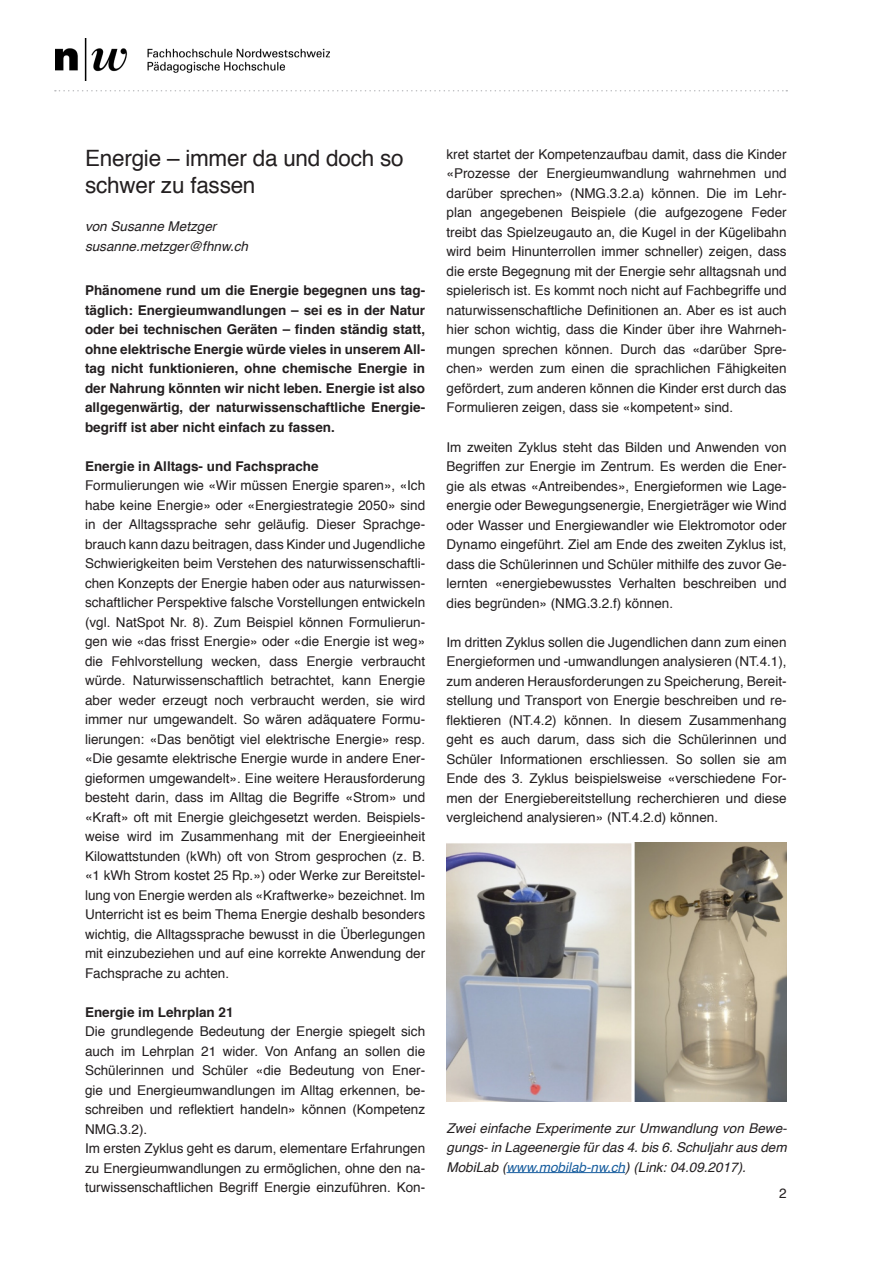
<style>
.page{position:relative;width:893px;height:1263px;background:#fff}
.page>*{position:absolute;margin:0;border:0;box-sizing:border-box;transform-origin:0 0}
.Kapitel{font:22.5px/27px "Helvetica";letter-spacing:-.01em;color:#231f20}
.t1{font:13.5px/19.5px "Helvetica";color:#231f20;text-align:justify}
.t2{font:700 13.5px/19.5px "Helvetica";color:#231f20;text-align:justify}
.Kapitel-2{font:italic 13.5px/19.5px "Helvetica";color:#231f20;text-align:justify}
.s1{color:#175d9e}
</style>
<div class="page">
<hr style="left:506px;top:1172px;width:119px;height:1px;background:#175d9e">
<svg style="left:55px;top:90px;width:732px;height:1px"></svg>
<img style="left:55px;top:38px;width:275px;height:43px">
<img style="left:446px;top:843px;width:341px;height:258px">
<p class="Kapitel" style="left:85px;top:145px;width:320px">Energie – immer da und doch so schwer zu fassen</p>
<p class="Kapitel-2" style="left:85px;top:217px;width:133px">von Susanne Metzger</p>
<p class="Kapitel-2" style="left:85px;top:237px;width:165px">susanne.metzger@fhnw.ch</p>
<p class="t2" style="left:85px;top:281px;width:342px">Phänomene rund um die Energie begegnen uns tag&shy;täglich: Energieumwandlungen – sei es in der Natur oder bei technischen Geräten – finden ständig statt, ohne elektrische Energie würde vieles in unserem All&shy;tag nicht funktionieren, ohne chemische Energie in der Nahrung könnten wir nicht leben. Energie ist also allgegenwärtig, der naturwissenschaftliche Energie&shy;begriff ist aber nicht einfach zu fassen.</p>
<p class="t2" style="left:85px;top:456px;width:235px">Energie in Alltags- und Fachsprache</p>
<p class="t1" style="left:85px;top:476px;width:342px">Formulierungen wie «Wir müssen Energie sparen», «Ich habe keine Energie» oder «Energiestrategie 2050» sind in der Alltagssprache sehr geläufig. Dieser Sprachge&shy;brauch kann dazu beitragen, dass Kinder und Jugendliche Schwierigkeiten beim Verstehen des naturwissenschaftli&shy;chen Konzepts der Energie haben oder aus naturwissen&shy;schaftlicher Perspektive falsche Vorstellungen entwickeln (vgl. NatSpot Nr. 8). Zum Beispiel können Formulierun&shy;gen wie «das frisst Energie» oder «die Energie ist weg» die Fehlvorstellung wecken, dass Energie verbraucht würde. Naturwissenschaftlich betrachtet, kann Energie aber weder erzeugt noch verbraucht werden, sie wird immer nur umgewandelt. So wären adäquatere Formu&shy;lierungen: «Das benötigt viel elektrische Energie» resp. «Die gesamte elektrische Energie wurde in andere Ener&shy;gieformen umgewandelt». Eine weitere Herausforderung besteht darin, dass im Alltag die Begriffe «Strom» und «Kraft» oft mit Energie gleichgesetzt werden. Beispiels&shy;weise wird im Zusammenhang mit der Energieeinheit Kilowattstunden (kWh) oft von Strom gesprochen (z. B. «1 kWh Strom kostet 25 Rp.») oder Werke zur Bereitstel&shy;lung von Energie werden als «Kraftwerke» bezeichnet. Im Unterricht ist es beim Thema Energie deshalb besonders wichtig, die Alltagssprache bewusst in die Überlegungen mit einzubeziehen und auf eine korrekte Anwendung der Fachsprache zu achten.</p>
<p class="t2" style="left:85px;top:1002px;width:150px">Energie im Lehrplan 21</p>
<p class="t1" style="left:85px;top:1022px;width:342px">Die grundlegende Bedeutung der Energie spiegelt sich auch im Lehrplan 21 wider. Von Anfang an sollen die Schülerinnen und Schüler «die Bedeutung von Ener&shy;gie und Energieumwandlungen im Alltag erkennen, be&shy;schreiben und reflektiert handeln» können (Kompetenz NMG.3.2).</p>
<p class="t1" style="left:85px;top:1139px;width:342px">Im ersten Zyklus geht es darum, elementare Erfahrungen zu Energieumwandlungen zu ermöglichen, ohne den na&shy;turwissenschaftlichen Begriff Energie einzuführen. Kon-</p>
<p class="t1" style="left:446px;top:145px;width:342px">kret startet der Kompetenzaufbau damit, dass die Kinder «Prozesse der Energieumwandlung wahrnehmen und darüber sprechen» (NMG.3.2.a) können. Die im Lehr&shy;plan angegebenen Beispiele (die aufgezogene Feder treibt das Spielzeugauto an, die Kugel in der Kügelibahn wird beim Hinunterrollen immer schneller) zeigen, dass die erste Begegnung mit der Energie sehr alltagsnah und spielerisch ist. Es kommt noch nicht auf Fachbegriffe und naturwissenschaftliche Definitionen an. Aber es ist auch hier schon wichtig, dass die Kinder über ihre Wahrneh&shy;mungen sprechen können. Durch das «darüber Spre&shy;chen» werden zum einen die sprachlichen Fähigkeiten gefördert, zum anderen können die Kinder erst durch das Formulieren zeigen, dass sie «kompetent» sind.</p>
<p class="t1" style="left:446px;top:437px;width:342px">Im zweiten Zyklus steht das Bilden und Anwenden von Begriffen zur Energie im Zentrum. Es werden die Ener&shy;gie als etwas «Antreibendes», Energieformen wie Lage&shy;energie oder Bewegungsenergie, Energieträger wie Wind oder Wasser und Energiewandler wie Elektromotor oder Dynamo eingeführt. Ziel am Ende des zweiten Zyklus ist, dass die Schülerinnen und Schüler mithilfe des zuvor Ge&shy;lernten «energiebewusstes Verhalten beschreiben und dies begründen» (NMG.3.2.f) können.</p>
<p class="t1" style="left:446px;top:632px;width:342px">Im dritten Zyklus sollen die Jugendlichen dann zum einen Energieformen und -umwandlungen analysieren (NT.4.1), zum anderen Herausforderungen zu Speicherung, Bereit&shy;stellung und Transport von Energie beschreiben und re&shy;flektieren (NT.4.2) können. In diesem Zusammenhang geht es auch darum, dass sich die Schülerinnen und Schüler Informationen erschliessen. So sollen sie am Ende des 3. Zyklus beispielsweise «verschiedene For&shy;men der Energiebereitstellung recherchieren und diese vergleichend analysieren» (NT.4.2.d) können.</p>
<p class="Kapitel-2" style="left:446px;top:1118px;width:342px">Zwei einfache Experimente zur Umwandlung von Bewe&shy;gungs- in Lageenergie für das 4. bis 6. Schuljahr aus dem MobiLab (<span class="s1">www.mobilab-nw.ch</span>) (Link: 04.09.2017).</p>
<p class="t1" style="left:779px;top:1184px;width:9px">2</p>
</div>
